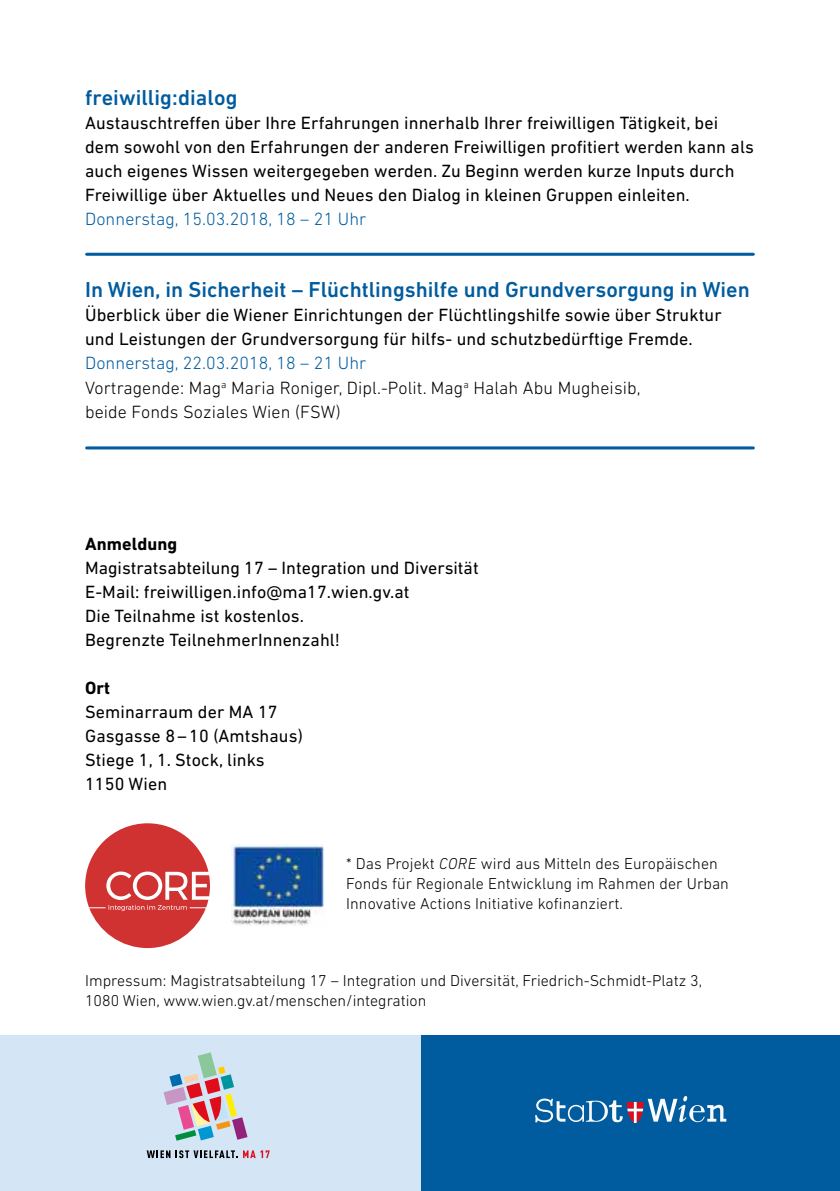
<style>
.page{position:relative;width:840px;height:1191px;background:#fff}
.page>*{position:absolute;margin:0;border:0;box-sizing:border-box;transform-origin:0 0}
.Titel{font:500 22px "DIN Next LT Pro";color:#005c9f}
.fließtext{font:18px/24px "DIN Next LT Pro";letter-spacing:.005em;color:#000}
.Referentin{font:300 18px/24px "DIN Next LT Pro";letter-spacing:.005em;color:#000}
.Datum{font:300 18px "DIN Next LT Pro";letter-spacing:.005em;color:#005c9f}
.Datum-2{font:700 18px "DIN Next LT Pro";letter-spacing:.005em;color:#000}
.fließtext-2{font:300 16px/20px "DIN Next LT Pro";color:#000}
.s1{font-style:italic}
</style>
<div class="page">
<hr style="left:87px;top:253px;width:666px;height:3px;background:#005c9f">
<hr style="left:87px;top:446px;width:666px;height:3px;background:#005c9f">
<img style="left:231px;top:845px;width:93px;height:81px">
<svg style="left:85px;top:823px;width:125px;height:125px"></svg>
<div style="left:418px;top:1035px;width:421px;height:156px;background:#005c9f"></div>
<div style="left:0;top:1035px;width:420px;height:156px;background:#d4e5f5"></div>
<svg style="left:535px;top:1096px;width:190px;height:27px"></svg>
<svg style="left:163px;top:1052px;width:84px;height:88px"></svg>
<svg style="left:147px;top:1150px;width:122px;height:8px"></svg>
<p class="Titel" style="left:85px;top:85px;width:154px">freiwillig:dialog</p>
<p class="fließtext" style="left:85px;top:111px;width:670px">Austauschtreffen über Ihre Erfahrungen innerhalb Ihrer freiwilligen Tätigkeit, bei dem sowohl von den Erfahrungen der anderen Freiwilligen profitiert werden kann als auch eigenes Wissen weitergegeben werden. Zu Beginn werden kurze Inputs durch Freiwillige über Aktuelles und Neues den Dialog in kleinen Gruppen einleiten.</p>
<p class="Datum" style="left:85px;top:209px;width:282px">Donnerstag, 15.03.2018, 18 – 21 Uhr</p>
<p class="Titel" style="left:85px;top:277px;width:665px">In Wien, in Sicherheit – Flüchtlingshilfe und Grundversorgung in Wien</p>
<p class="fließtext" style="left:85px;top:303px;width:637px">Überblick über die Wiener Einrichtungen der Flüchtlingshilfe sowie über Struktur und Leistungen der Grundversorgung für hilfs- und schutzbedürftige Fremde.</p>
<p class="Datum" style="left:85px;top:353px;width:282px">Donnerstag, 22.03.2018, 18 – 21 Uhr</p>
<p class="Referentin" style="left:85px;top:375px;width:556px">Vortragende: Mag<sup>a</sup> Maria Roniger, Dipl.-Polit. Mag<sup>a</sup> Halah Abu Mugheisib, beide Fonds Soziales Wien (FSW)</p>
<p class="Datum-2" style="left:85px;top:533px;width:93px">Anmeldung</p>
<p class="fließtext" style="left:85px;top:555px;width:395px">Magistratsabteilung 17 – Integration und Diversität</p>
<p class="fließtext" style="left:85px;top:579px;width:326px">E-Mail: freiwilligen.info@ma17.wien.gv.at</p>
<p class="fließtext" style="left:85px;top:603px;width:220px">Die Teilnahme ist kostenlos.</p>
<p class="fließtext" style="left:85px;top:627px;width:256px">Begrenzte TeilnehmerInnenzahl!</p>
<p class="Datum-2" style="left:85px;top:677px;width:27px">Ort</p>
<p class="fließtext" style="left:85px;top:699px;width:194px">Seminarraum der MA 17</p>
<p class="fließtext" style="left:85px;top:723px;width:219px">Gasgasse 8–10 (Amtshaus)</p>
<p class="fließtext" style="left:85px;top:747px;width:181px">Stiege 1, 1. Stock, links</p>
<p class="fließtext" style="left:85px;top:771px;width:84px">1150 Wien</p>
<p class="fließtext-2" style="left:346px;top:853px;width:384px">* Das Projekt <span class="s1">CORE</span> wird aus Mitteln des Europäischen<br>Fonds für Regionale Entwicklung im Rahmen der Urban<br>Innovative Actions Initiative kofinanziert.</p>
<p class="fließtext-2" style="left:85px;top:970px;width:618px">Impressum: Magistratsabteilung 17 – Integration und Diversität, Friedrich-Schmidt-Platz 3,</p>
<p class="fließtext-2" style="left:85px;top:990px;width:342px">1080 Wien, www.wien.gv.at/menschen/integration</p>
</div>
